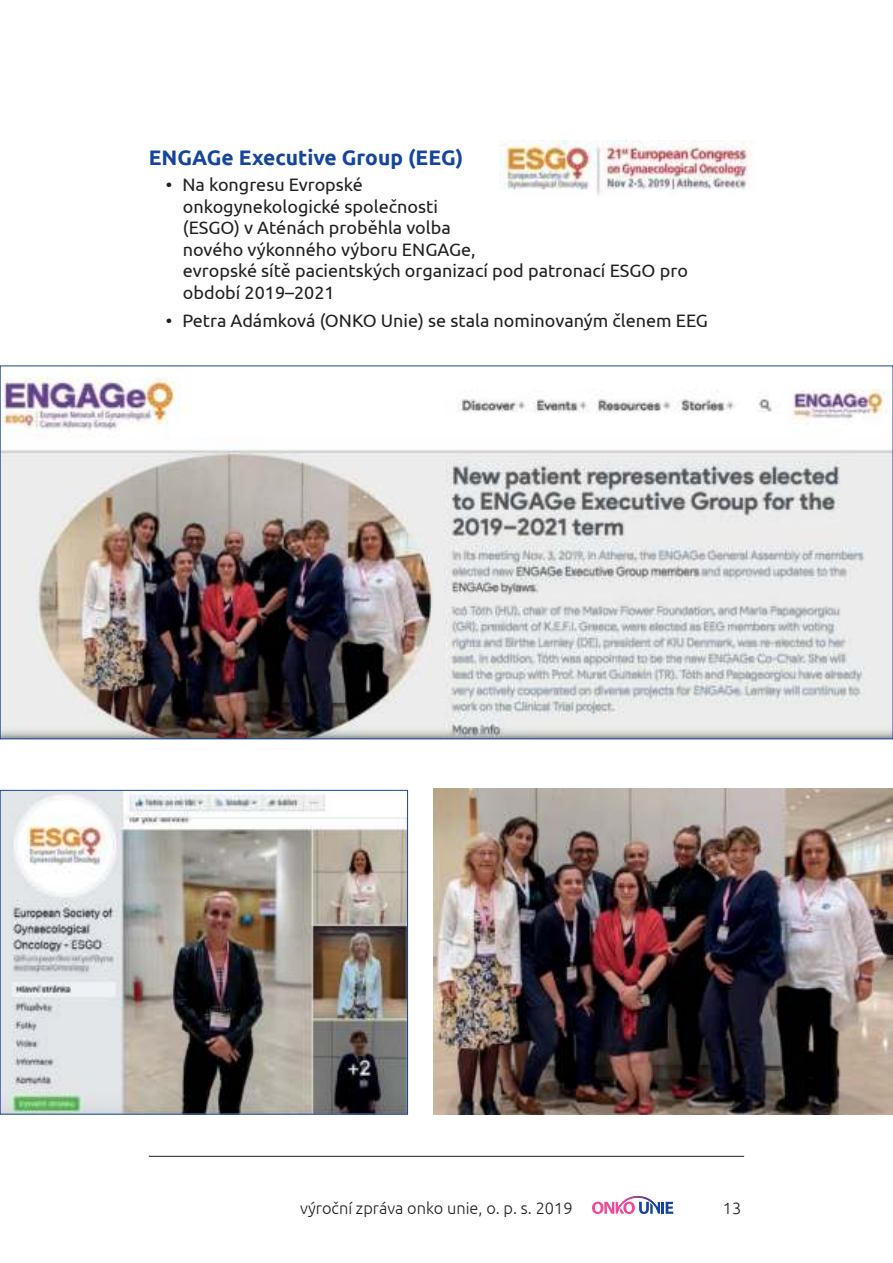
<style>
.page{position:relative;width:893px;height:1263px;background:#fff}
.page>*{position:absolute;margin:0;border:0;box-sizing:border-box;transform-origin:0 0}
.t1{font:700 21px "Ubuntu";color:#15469d}
.t2{font:18px/21.6px "Ubuntu";color:#221f1f}
.t3{font:300 16.35px "Ubuntu";color:#221f1f}
</style>
<div class="page">
<img style="left:499px;top:140px;width:254px;height:55px">
<img style="left:2px;top:374px;width:889px;height:363px">
<img style="left:2px;top:792px;width:404px;height:320px">
<div style="left:0;top:790px;width:408px;height:324px;border:1px solid #15469d"></div>
<img style="left:434px;top:789px;width:458px;height:325px">
<svg style="left:661px;top:1202px;width:12px;height:12px"></svg>
<svg style="left:592px;top:1201px;width:22px;height:13px"></svg>
<img style="left:615px;top:1196px;width:45px;height:18px">
<svg style="left:620px;top:1201px;width:33px;height:13px"></svg>
<hr style="left:149px;top:1156px;width:595px;height:1px;background:#221f1f">
<p class="t1" style="left:149px;top:145px;width:316px">ENGAGe Executive Group (EEG)</p>
<p class="t2" style="left:183px;top:173px;width:507px;text-indent:-17px">• Na kongresu Evropské<br>onkogynekologické společnosti<br>(ESGO) v Aténách proběhla volba<br>nového výkonného výboru ENGAGe,<br>evropské sítě pacientských organizací pod patronací ESGO pro období 2019–2021</p>
<p class="t2" style="left:166px;top:309px;width:544px">• Petra Adámková (ONKO Unie) se stala nominovaným členem EEG</p>
<p class="t3" style="left:300px;top:1198px;width:274px">výroční zpráva onko unie, o. p. s. 2019</p>
<p class="t3" style="left:723px;top:1199px;width:20px">13</p>
</div>
